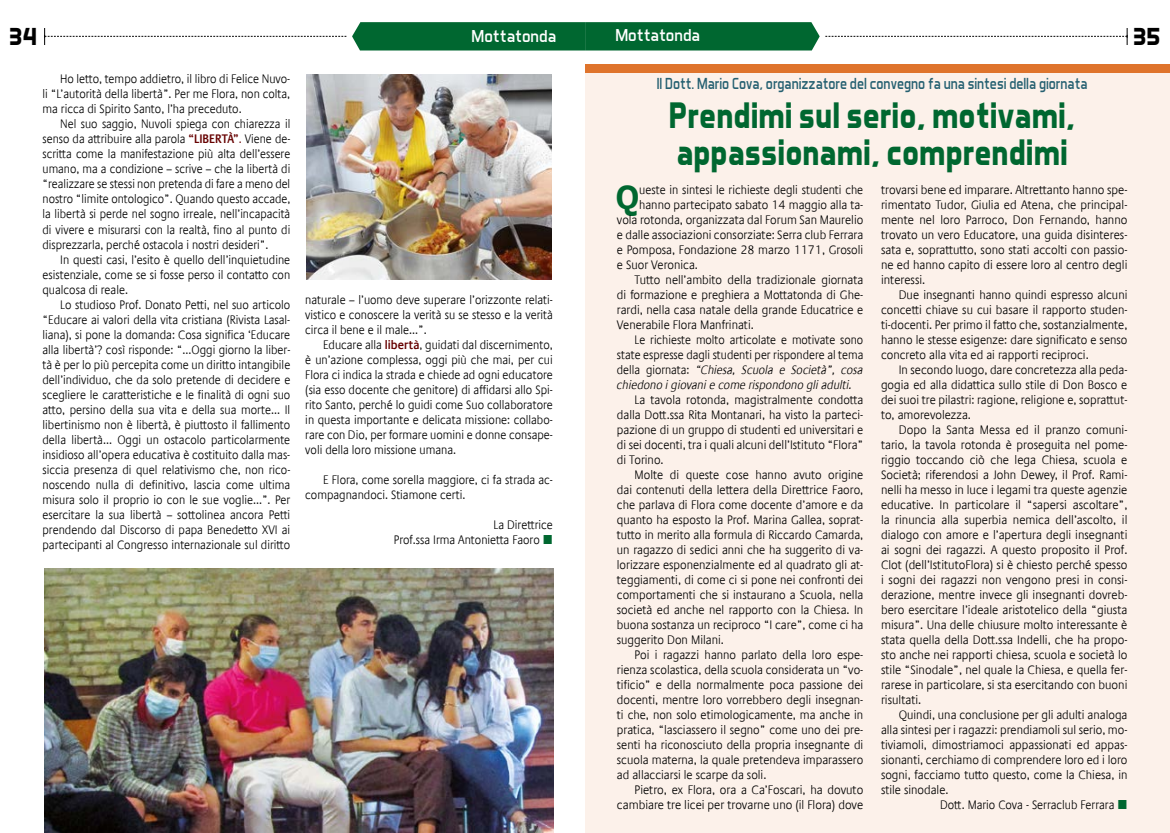
<style>
.page{position:relative;width:1170px;height:833px;background:#fff}
.page>*{position:absolute;margin:0;border:0;box-sizing:border-box;transform-origin:0 0}
.t1{font:700 37.5px/37.5px "Aero Matics";color:#006730;scale:.85 1}
.t2{font:700 34.5px "Praxis Com";color:#006730;scale:.9 1}
.t3{font:700 25px "Aero Matics";color:#000}
.t4{font:17.5px "Aero Matics";color:#fff}
.t5{font:16.25px "Aero Matics";color:#256071;scale:.89 1}
.t6{font:300 12.5px/15px "Praxis Com";color:#000;text-align:justify;scale:.92 1}
.t7{font:300 12.5px/15px "Praxis Com";color:#000;text-align:justify;scale:.9 1}
.t8{font:300 12.5px/15px "Praxis Com";color:#000;text-align:justify;scale:.93 1}
.t9{font:300 12.5px/15px "Praxis Com";color:#000;text-align:justify;scale:.89 1}
.t10{font:italic 300 12.5px "Praxis Com";color:#000;scale:.89 1}
.s1{font-weight:600;color:#600}
.s2{color:#600}
.s3{font-style:normal}
</style>
<div class="page">
<div style="left:352px;top:22px;width:467px;height:28px;background:#006730"></div>
<svg style="left:825px;top:28px;width:302px;height:17px"></svg>
<svg style="left:44px;top:28px;width:302px;height:17px"></svg>
<img style="left:44px;top:568px;width:509px;height:265px">
<img style="left:307px;top:74px;width:244px;height:205px">
<div style="left:586px;top:68px;width:583px;height:765px;background:#fcf1ea"></div>
<div style="left:586px;top:64px;width:583px;height:9px;background:#df742c"></div>
<h3 class="t3" style="left:9px;top:21px;width:30px">34</h3>
<h3 class="t4" style="left:471px;top:26px;width:86px">Mottatonda</h3>
<h3 class="t4" style="left:615px;top:25px;width:86px">Mottatonda</h3>
<h3 class="t3" style="left:1132px;top:22px;width:29px">35</h3>
<p class="t7" style="left:43px;top:72px;width:277px;text-indent:18px">Ho letto, tempo addietro, il libro di Felice Nuvo&shy;li “L’autorità della libertà”. Per me Flora, non colta, ma ricca di Spirito Santo, l’ha preceduto.</p>
<p class="t9" style="left:43px;top:117px;width:280px;text-indent:18px">Nel suo saggio, Nuvoli spiega con chiarezza il senso da attribuire alla parola <span class="s1">“LIBERTÀ”</span><span class="s2">.</span> Viene de&shy;scritta come la manifestazione più alta dell’essere umano, ma a condizione – scrive – che la libertà di “realizzare se stessi non pretenda di fare a meno del nostro “limite ontologico”. Quando questo accade, la libertà si perde nel sogno irreale, nell’incapacità di vivere e misurarsi con la realtà, fino al punto di disprezzarla, perché ostacola i nostri desideri”.</p>
<p class="t7" style="left:43px;top:252px;width:277px;text-indent:18px">In questi casi, l’esito è quello dell’inquietudine esistenziale, come se si fosse perso il contatto con qualcosa di reale.</p>
<p class="t7" style="left:43px;top:297px;width:277px;text-indent:18px">Lo studioso Prof. Donato Petti, nel suo articolo “Educare ai valori della vita cristiana (Rivista Lasal&shy;liana), si pone la domanda: Cosa significa ‘Educare alla libertà’? così risponde: “...Oggi giorno la liber&shy;tà è per lo più percepita come un diritto intangibile dell’individuo, che da solo pretende di decidere e scegliere le caratteristiche e le finalità di ogni suo atto, persino della sua vita e della sua morte... Il libertinismo non è libertà, è piuttosto il fallimento della libertà... Oggi un ostacolo particolarmente insidioso all’opera educativa è costituito dalla mas&shy;siccia presenza di quel relativismo che, non rico&shy;noscendo nulla di definitivo, lascia come ultima misura solo il proprio io con le sue voglie...”. Per esercitare la sua libertà – sottolinea ancora Petti prendendo dal Discorso di papa Benedetto XVI ai partecipanti al Congresso internazionale sul diritto</p>
<p class="t7" style="left:305px;top:292px;width:276px">naturale – l’uomo deve superare l’orizzonte relati&shy;vistico e conoscere la verità su se stesso e la verità circa il bene e il male...”.</p>
<h3 class="t5" style="left:656px;top:73px;width:485px">Il Dott. Mario Cova, organizzatore del convegno fa una sintesi della giornata</h3>
<h1 class="t1" style="left:669px;top:95px;width:479px">Prendimi sul serio, motivami, appassionami, comprendimi</h1>
<h2 class="t2" style="left:615px;top:177px;width:28px">Q</h2>
<p class="t7" style="left:639px;top:183px;width:250px">ueste in sintesi le richieste degli studenti che</p>
<p class="t8" style="left:881px;top:183px;width:266px">trovarsi bene ed imparare. Altrettanto hanno spe&shy;rimentato Tudor, Giulia ed Atena, che principal&shy;mente nel loro Parroco, Don Fernando, hanno trovato un vero Educatore, una guida disinteres&shy;sata e, soprattutto, sono stati accolti con passio&shy;ne ed hanno capito di essere loro al centro degli interessi.</p>
<p class="t6" style="left:881px;top:288px;width:269px;text-indent:18px">Due insegnanti hanno quindi espresso alcuni concetti chiave su cui basare il rapporto studen&shy;ti-docenti. Per primo il fatto che, sostanzialmente, hanno le stesse esigenze: dare significato e senso concreto alla vita ed ai rapporti reciproci.</p>
<p class="t6" style="left:881px;top:363px;width:269px;text-indent:18px">In secondo luogo, dare concretezza alla peda&shy;gogia ed alla didattica sullo stile di Don Bosco e dei suoi tre pilastri: ragione, religione e, soprattut&shy;to, amorevolezza.</p>
<p class="t8" style="left:881px;top:423px;width:266px;text-indent:18px">Dopo la Santa Messa ed il pranzo comuni&shy;tario, la tavola rotonda è proseguita nel pome&shy;riggio toccando ciò che lega Chiesa, scuola e Società; riferendosi a John Dewey, il Prof. Rami&shy;nelli ha messo in luce i legami tra queste agenzie educative. In particolare il “sapersi ascoltare”, la rinuncia alla superbia nemica dell’ascolto, il dialogo con amore e l’apertura degli insegnanti ai sogni dei ragazzi. A questo proposito il Prof.<br>Clot (dell’IstitutoFlora) si è chiesto perché spesso i sogni dei ragazzi non vengono presi in consi&shy;derazione, mentre invece gli insegnanti dovreb&shy;bero esercitare l’ideale aristotelico della “giusta misura”. Una delle chiusure molto interessante è stata quella della Dott.ssa Indelli, che ha propo&shy;sto anche nei rapporti chiesa, scuola e società lo stile “Sinodale”, nel quale la Chiesa, e quella fer&shy;rarese in particolare, si sta esercitando con buoni risultati.</p>
<p class="t6" style="left:898px;top:708px;width:250px">Quindi, una conclusione per gli adulti analoga</p>
<p class="t6" style="left:881px;top:723px;width:269px">alla sintesi per i ragazzi: prendiamoli sul serio, mo-</p>
<p class="t6" style="left:881px;top:738px;width:269px">tiviamoli, dimostriamoci appassionati ed appas-</p>
<p class="t6" style="left:881px;top:753px;width:269px">sionanti, cerchiamo di comprendere loro ed i loro</p>
<p class="t6" style="left:881px;top:768px;width:269px">sogni, facciamo tutto questo, come la Chiesa, in</p>
<p class="t6" style="left:881px;top:783px;width:75px">stile sinodale.</p>
<p class="t7" style="left:940px;top:798px;width:195px">Dott. Mario Cova - Serraclub Ferrara</p>
<p class="t7" style="left:639px;top:198px;width:250px">hanno partecipato sabato 14 maggio alla ta-</p>
<p class="t6" style="left:617px;top:213px;width:269px">vola rotonda, organizzata dal Forum San Maurelio</p>
<p class="t6" style="left:617px;top:228px;width:269px">e dalle associazioni consorziate: Serra club Ferrara</p>
<p class="t6" style="left:617px;top:243px;width:269px">e Pomposa, Fondazione 28 marzo 1171, Grosoli</p>
<p class="t6" style="left:617px;top:258px;width:90px">e Suor Veronica.</p>
<p class="t6" style="left:634px;top:273px;width:250px">Tutto nell’ambito della tradizionale giornata</p>
<p class="t6" style="left:617px;top:288px;width:269px">di formazione e preghiera a Mottatonda di Ghe-</p>
<p class="t6" style="left:617px;top:303px;width:269px">rardi, nella casa natale della grande Educatrice e</p>
<p class="t6" style="left:617px;top:318px;width:150px">Venerabile Flora Manfrinati.</p>
<p class="t9" style="left:634px;top:333px;width:258px">Le richieste molto articolate e motivate sono</p>
<p class="t9" style="left:617px;top:348px;width:278px">state espresse dagli studenti per rispondere al tema</p>
<p class="t10" style="left:617px;top:363px;width:278px"><span class="s3">della giornata:</span> “Chiesa, Scuola e Società”, cosa</p>
<p class="t10" style="left:617px;top:378px;width:266px">chiedono i giovani e come rispondono gli adulti.</p>
<p class="t6" style="left:617px;top:393px;width:269px;text-indent:18px">La tavola rotonda, magistralmente condotta dalla Dott.ssa Rita Montanari, ha visto la parteci&shy;pazione di un gruppo di studenti ed universitari e di sei docenti, tra i quali alcuni dell’Istituto “Flora” di Torino.</p>
<p class="t6" style="left:617px;top:468px;width:269px;text-indent:18px">Molte di queste cose hanno avuto origine dai contenuti della lettera della Direttrice Faoro, che parlava di Flora come docente d’amore e da quanto ha esposto la Prof. Marina Gallea, soprat&shy;tutto in merito alla formula di Riccardo Camarda, un ragazzo di sedici anni che ha suggerito di va&shy;lorizzare esponenzialmente ed al quadrato gli at&shy;teggiamenti, di come ci si pone nei confronti dei comportamenti che si instaurano a Scuola, nella società ed anche nel rapporto con la Chiesa. In buona sostanza un reciproco “I care”, come ci ha suggerito Don Milani.</p>
<p class="t6" style="left:617px;top:648px;width:269px;text-indent:18px">Poi i ragazzi hanno parlato della loro espe&shy;rienza scolastica, della scuola considerata un “vo&shy;tificio” e della normalmente poca passione dei docenti, mentre loro vorrebbero degli insegnan&shy;ti che, non solo etimologicamente, ma anche in pratica, “lasciassero il segno” come uno dei pre&shy;senti ha riconosciuto della propria insegnante di scuola materna, la quale pretendeva imparassero ad allacciarsi le scarpe da soli.</p>
<p class="t8" style="left:617px;top:783px;width:266px;text-align:right">Pietro, ex Flora, ora a Ca’Foscari, ha dovuto cambiare tre licei per trovarne uno (il Flora) dove</p>
<p class="t7" style="left:305px;top:337px;width:276px;text-indent:18px">Educare alla <span class="s1">libertà</span>, guidati dal discernimento, è un’azione complessa, oggi più che mai, per cui Flora ci indica la strada e chiede ad ogni educatore (sia esso docente che genitore) di affidarsi allo Spi&shy;rito Santo, perché lo guidi come Suo collaboratore in questa importante e delicata missione: collabo&shy;rare con Dio, per formare uomini e donne consape&shy;voli della loro missione umana.</p>
<p class="t7" style="left:305px;top:472px;width:276px;text-indent:18px">E Flora, come sorella maggiore, ci fa strada ac&shy;compagnandoci. Stiamone certi.</p>
<p class="t7" style="left:394px;top:517px;width:178px;text-indent:100px">La Direttrice<br>Prof.ssa Irma Antonietta Faoro</p>
</div>
